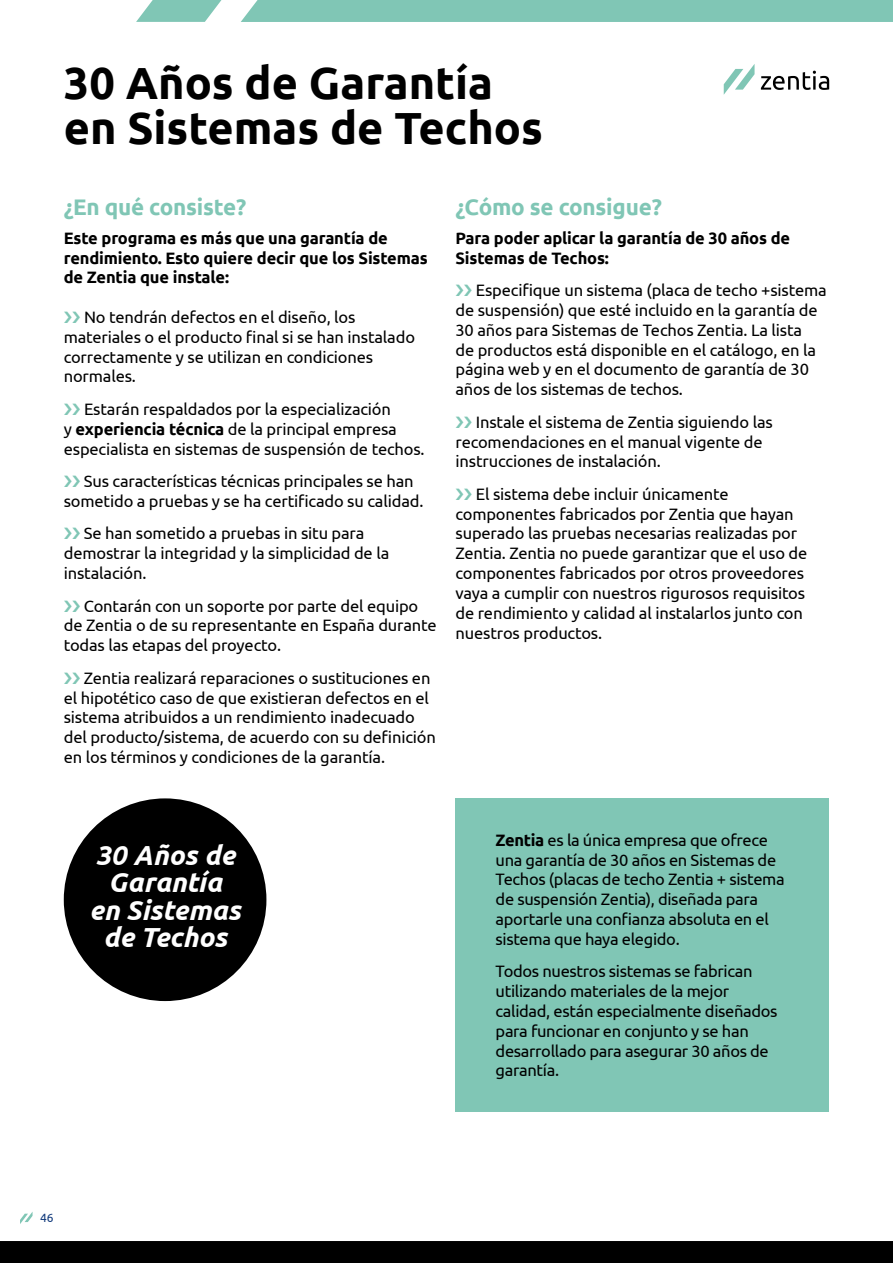
<style>
.page{position:relative;width:893px;height:1263px;background:#fff}
.page>*{position:absolute;margin:0;border:0;box-sizing:border-box;transform-origin:0 0}
.t1{font:700 45px/45px "Ubuntu";color:#000}
.t2{font:italic 700 27.45px/27.5px "Ubuntu";color:#fff;text-align:center}
.t3{font:700 22.5px "Ubuntu";letter-spacing:-.01em;color:#80c6b5}
.t4{font:16.5px/19.8px "Ubuntu";letter-spacing:-.01em;color:#000}
.t5{font:700 16.5px/19.8px "Ubuntu";letter-spacing:-.01em;color:#000}
.t6{font:12px "Ubuntu";color:#10397b}
.s1{font-weight:700}
</style>
<div class="page">
<svg style="left:761px;top:71px;width:68px;height:19px"></svg>
<svg style="left:724px;top:64px;width:30px;height:30px"></svg>
<div style="left:0;top:1241px;width:893px;height:22px;background:#000"></div>
<svg style="left:20px;top:1212px;width:13px;height:12px"></svg>
<div style="left:241px;top:0;width:652px;height:22px;background:#80c6b5"></div>
<svg style="left:136px;top:0;width:86px;height:22px"></svg>
<div style="left:64px;top:798px;width:202px;height:203px;background:#000;border-radius:50%"></div>
<div style="left:455px;top:798px;width:374px;height:314px;background:#80c6b5"></div>
<h1 class="t1" style="left:64px;top:60px;width:481px">30 Años de Garantía en Sistemas de Techos</h1>
<h3 class="t3" style="left:64px;top:194px;width:184px">¿En qué consiste?</h3>
<p class="t5" style="left:64px;top:228px;width:366px">Este programa es más que una garantía de rendimiento. Esto quiere decir que los Sistemas de Zentia que instale:</p>
<p class="t4" style="left:64px;top:307px;width:353px;text-indent:20px">No tendrán defectos en el diseño, los materiales o el producto final si se han instalado correctamente y se utilizan en condiciones normales.</p>
<p class="t4" style="left:64px;top:399px;width:362px;text-indent:20px">Estarán respaldados por la especialización<br>y <span class="s1">experiencia técnica</span> de la principal empresa especialista en sistemas de suspensión de techos.</p>
<p class="t4" style="left:64px;top:471px;width:361px;text-indent:20px">Sus características técnicas principales se han sometido a pruebas y se ha certificado su calidad.</p>
<p class="t4" style="left:64px;top:523px;width:327px;text-indent:20px">Se han sometido a pruebas in situ para demostrar la integridad y la simplicidad de la instalación.</p>
<p class="t4" style="left:64px;top:595px;width:374px;text-indent:20px">Contarán con un soporte por parte del equipo de Zentia o de su representante en España durante todas las etapas del proyecto.</p>
<p class="t4" style="left:64px;top:667px;width:374px;text-indent:20px">Zentia realizará reparaciones o sustituciones en el hipotético caso de que existieran defectos en el sistema atribuidos a un rendimiento inadecuado del producto/sistema, de acuerdo con su definición en los términos y condiciones de la garantía.</p>
<h3 class="t3" style="left:455px;top:194px;width:208px">¿Cómo se consigue?</h3>
<p class="t5" style="left:455px;top:228px;width:336px">Para poder aplicar la garantía de 30 años de<br>Sistemas de Techos:</p>
<p class="t4" style="left:455px;top:280px;width:373px;text-indent:20px">Especifique un sistema (placa de techo +sistema de suspensión) que esté incluido en la garantía de 30 años para Sistemas de Techos Zentia. La lista<br>de productos está disponible en el catálogo, en la página web y en el documento de garantía de 30 años de los sistemas de techos.</p>
<p class="t4" style="left:455px;top:411px;width:319px;text-indent:20px">Instale el sistema de Zentia siguiendo las recomendaciones en el manual vigente de instrucciones de instalación.</p>
<p class="t4" style="left:455px;top:484px;width:353px;text-indent:20px">El sistema debe incluir únicamente componentes fabricados por Zentia que hayan superado las pruebas necesarias realizadas por Zentia. Zentia no puede garantizar que el uso de componentes fabricados por otros proveedores vaya a cumplir con nuestros rigurosos requisitos de rendimiento y calidad al instalarlos junto con nuestros productos.</p>
<h2 class="t2" style="left:89px;top:841px;width:153px">30 Años de<br>Garantía<br>en Sistemas de Techos</h2>
<p class="t4" style="left:496px;top:829px;width:291px"><span class="s1">Zentia</span> es la única empresa que ofrece una garantía de 30 años en Sistemas de Techos (placas de techo Zentia + sistema de suspensión Zentia), diseñada para aportarle una confianza absoluta en el sistema que haya elegido.</p>
<p class="t4" style="left:496px;top:961px;width:284px">Todos nuestros sistemas se fabrican utilizando materiales de la mejor calidad, están especialmente diseñados para funcionar en conjunto y se han desarrollado para asegurar 30 años de garantía.</p>
<p class="t6" style="left:40px;top:1210px;width:15px">46</p>
</div>
